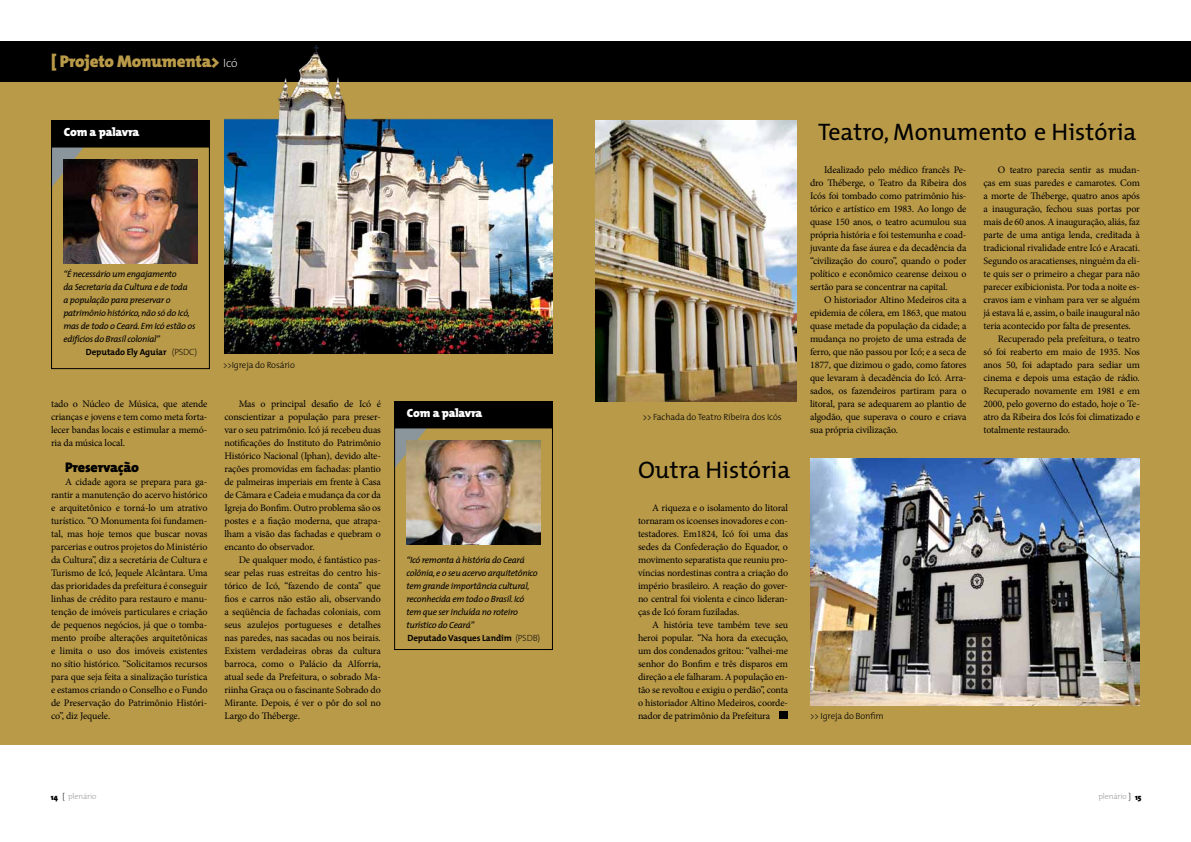
<style>
.page{position:relative;width:1191px;height:842px;background:#fff}
.page>*{position:absolute;margin:0;border:0;box-sizing:border-box;transform-origin:0 0}
.t1{font:24px "T Mix";color:#000}
.t2{font:800 17px "T Mix";letter-spacing:-.015em;color:#b99a49}
.t3{font:800 14px "T Mix";letter-spacing:-.015em;color:#000}
.t4{font:800 12px "T Mix";letter-spacing:-.015em;color:#fff}
.t5{font:10px/13px "Minion Pro";letter-spacing:-.015em;color:#000;text-align:justify}
.t6{font:italic 9px/13px "T Mix";letter-spacing:-.03em;color:#000}
.t7{font:300 9px "T Mix";letter-spacing:-.015em;color:#000}
.t8{font:700 9px "T Mix";letter-spacing:-.015em;color:#000}
.t9{font:300 8px "T Mix";letter-spacing:-.015em;color:#9d9d9c}
.s1{font-weight:200;font-size:12px;color:#fff}
.s2{font-weight:200}
.s3{font-weight:700;font-style:normal}
.s4{font-weight:200;font-style:normal}
.s5{font-weight:800;color:#000}
.s6{color:#000}
</style>
<div class="page">
<div style="left:0;top:82px;width:1191px;height:663px;background:#b99a49"></div>
<div style="left:0;top:41px;width:1191px;height:41px;background:#000"></div>
<svg style="left:53px;top:149px;width:31px;height:38px"></svg>
<svg style="left:396px;top:429px;width:30px;height:37px"></svg>
<div style="left:51px;top:147px;width:159px;height:222px;border:1px solid #000"></div>
<div style="left:394px;top:427px;width:159px;height:223px;border:1px solid #000"></div>
<img style="left:64px;top:160px;width:133px;height:104px">
<img style="left:406px;top:440px;width:134px;height:104px">
<div style="left:51px;top:121px;width:159px;height:26px;background:#000"></div>
<div style="left:394px;top:401px;width:159px;height:26px;background:#000"></div>
<img style="left:595px;top:121px;width:202px;height:280px">
<img style="left:810px;top:459px;width:330px;height:247px">
<div style="left:779px;top:711px;width:8px;height:8px;background:#000"></div>
<img style="left:224px;top:45px;width:329px;height:309px">
<h2 class="t2" style="left:51px;top:47px;width:188px">[ Projeto Monumenta&gt; <span class="s1">Icó</span></h2>
<p class="t4" style="left:64px;top:122px;width:77px">Com a palavra</p>
<p class="t6" style="left:63px;top:267px;width:134px">“É necessário um engajamento<br>da Secretaria da Cultura e de toda<br>a população para preservar o patrimônio histórico, não só do Icó, mas de todo o Ceará. Em Icó estão os edifícios do Brasil colonial”</p>
<p class="t8" style="left:86px;top:344px;width:113px">Deputado Ely Aguiar <span class="s2">(PSDC)</span></p>
<p class="t5" style="left:51px;top:397px;width:158px">tado o Núcleo de Música, que atende crianças e jovens e tem como meta forta&shy;lecer bandas locais e estimular a memó&shy;ria da música local.</p>
<h3 class="t3" style="left:65px;top:455px;width:75px">Preservação</h3>
<p class="t5" style="left:51px;top:475px;width:158px;text-indent:14px">A cidade agora se prepara para ga&shy;rantir a manutenção do acervo histórico e arquitetônico e torná-lo um atrativo turístico. “O Monumenta foi fundamen&shy;tal, mas hoje temos que buscar novas parcerias e outros projetos do Ministério da Cultura”, diz a secretária de Cultura e Turismo de Icó, Jequele Alcântara. Uma das prioridades da prefeitura é conseguir linhas de crédito para restauro e manu&shy;tenção de imóveis particulares e criação de pequenos negócios, já que o tomba&shy;mento proíbe alterações arquitetônicas e limita o uso dos imóveis existentes no sítio histórico. “Solicitamos recursos para que seja feita a sinalização turística e estamos criando o Conselho e o Fundo de Preservação do Patrimônio Históri&shy;co”, diz Jequele.</p>
<p class="t7" style="left:223px;top:357px;width:73px">&gt;&gt;I greja do Rosário</p>
<p class="t5" style="left:224px;top:397px;width:158px;text-indent:14px">Mas o principal desafio de Icó é conscientizar a população para preser&shy;var o seu patrimônio. Icó já recebeu duas notificações do Instituto do Patrimônio Histórico Nacional (Iphan), devido alte&shy;rações promovidas em fachadas: plantio de palmeiras imperiais em frente à Casa de Câmara e Cadeia e mudança da cor da Igreja do Bonfim. Outro problema são os postes e a fiação moderna, que atrapa&shy;lham a visão das fachadas e quebram o encanto do observador.</p>
<p class="t5" style="left:224px;top:553px;width:158px;text-indent:14px">De qualquer modo, é fantástico pas&shy;sear pelas ruas estreitas do centro his&shy;tórico de Icó, “fazendo de conta” que fios e carros não estão ali, observando a seqüência de fachadas coloniais, com seus azulejos portugueses e detalhes nas paredes, nas sacadas ou nos beirais.<br>Existem verdadeiras obras da cultura barroca, como o Palácio da Alforria, atual sede da Prefeitura, o sobrado Ma&shy;riinha Graça ou o fascinante Sobrado do Mirante. Depois, é ver o pôr do sol no Largo do Théberge.</p>
<p class="t4" style="left:407px;top:403px;width:77px">Com a palavra</p>
<p class="t6" style="left:406px;top:553px;width:135px">“Icó remonta à história do Ceará colônia, e o seu acervo arquitetônico tem grande importância cultural, reconhecida em todo o Brasil. Icó tem que ser incluída no roteiro turístico do Ceará”<br><span class="s3">Deputado Vasques Landim</span> <span class="s4">(PSDB)</span></p>
<p class="t7" style="left:642px;top:409px;width:140px">&gt;&gt; Fachada do Teatro Ribeira dos I cós</p>
<h1 class="t1" style="left:638px;top:450px;width:154px">Outra História</h1>
<p class="t5" style="left:638px;top:501px;width:152px;text-indent:14px">A riqueza e o isolamento do litoral tornaram os icoenses inovadores e con&shy;testadores. Em1824, Icó foi uma das sedes da Confederação do Equador, o movimento separatista que reuniu pro&shy;víncias nordestinas contra a criação do império brasileiro. A reação do gover&shy;no central foi violenta e cinco lideran&shy;ças de Icó foram fuziladas.</p>
<p class="t5" style="left:638px;top:618px;width:152px;text-indent:14px">A história teve também teve seu heroi popular. “Na hora da execução, um dos condenados gritou: “valhei-me senhor do Bonfim e três disparos em direção a ele falharam. A população en&shy;tão se revoltou e exigiu o perdão”, conta o historiador Altino Medeiros, coorde&shy;nador de patrimônio da Prefeitura</p>
<h1 class="t1" style="left:818px;top:112px;width:320px">Teatro, Monumento e História</h1>
<p class="t5" style="left:810px;top:163px;width:158px;text-indent:14px">Idealizado pelo médico francês Pe&shy;dro Théberge, o Teatro da Ribeira dos Icós foi tombado como patrimônio his&shy;tórico e artístico em 1983. Ao longo de quase 150 anos, o teatro acumulou sua própria história e foi testemunha e coad&shy;juvante da fase áurea e da decadência da “civilização do couro”, quando o poder político e econômico cearense deixou o sertão para se concentrar na capital.</p>
<p class="t5" style="left:810px;top:293px;width:158px;text-indent:14px">O historiador Altino Medeiros cita a epidemia de cólera, em 1863, que matou quase metade da população da cidade; a mudança no projeto de uma estrada de ferro, que não passou por Icó; e a seca de 1877, que dizimou o gado, como fatores que levaram à decadência do Icó. Arra&shy;sados, os fazendeiros partiram para o litoral, para se adequarem ao plantio de algodão, que superava o couro e criava sua própria civilização.</p>
<p class="t5" style="left:997px;top:163px;width:144px">O teatro parecia sentir as mudan-</p>
<p class="t5" style="left:983px;top:176px;width:158px">ças em suas paredes e camarotes. Com</p>
<p class="t5" style="left:983px;top:189px;width:158px">a morte de Théberge, quatro anos após</p>
<p class="t5" style="left:983px;top:202px;width:158px">a inauguração, fechou suas portas por</p>
<p class="t5" style="left:983px;top:215px;width:158px">mais de 60 anos. A inauguração, aliás, faz</p>
<p class="t5" style="left:983px;top:228px;width:158px">parte de uma antiga lenda, creditada à</p>
<p class="t5" style="left:983px;top:241px;width:158px">tradicional rivalidade entre Icó e Aracati.</p>
<p class="t5" style="left:983px;top:254px;width:158px">Segundo os aracatienses, ninguém da eli-</p>
<p class="t5" style="left:983px;top:267px;width:158px">te quis ser o primeiro a chegar para não</p>
<p class="t5" style="left:983px;top:280px;width:158px">parecer exibicionista. Por toda a noite es-</p>
<p class="t5" style="left:983px;top:293px;width:158px">cravos iam e vinham para ver se alguém</p>
<p class="t5" style="left:983px;top:306px;width:158px">já estava lá e, assim, o baile inaugural não</p>
<p class="t5" style="left:983px;top:319px;width:149px">teria acontecido por falta de presentes.</p>
<p class="t5" style="left:997px;top:332px;width:144px">Recuperado pela prefeitura, o teatro</p>
<p class="t5" style="left:983px;top:345px;width:158px">só foi reaberto em maio de 1935. Nos</p>
<p class="t5" style="left:983px;top:358px;width:158px">anos 50, foi adaptado para sediar um</p>
<p class="t5" style="left:983px;top:371px;width:158px">cinema e depois uma estação de rádio.</p>
<p class="t5" style="left:983px;top:384px;width:158px">Recuperado novamente em 1981 e em</p>
<p class="t5" style="left:983px;top:397px;width:158px">2000, pelo governo do estado, hoje o Te-</p>
<p class="t5" style="left:983px;top:410px;width:158px">atro da Ribeira dos Icós foi climatizado e</p>
<p class="t5" style="left:983px;top:423px;width:88px">totalmente restaurado.</p>
<p class="t7" style="left:810px;top:708px;width:75px">&gt;&gt; I greja do Bonfim</p>
<p class="t9" style="left:51px;top:790px;width:47px"><span class="s5">14</span> <span class="s6">[</span> plenário</p>
<p class="t9" style="left:1098px;top:790px;width:45px">plenário <span class="s6">]</span> <span class="s5">15</span></p>
</div>
